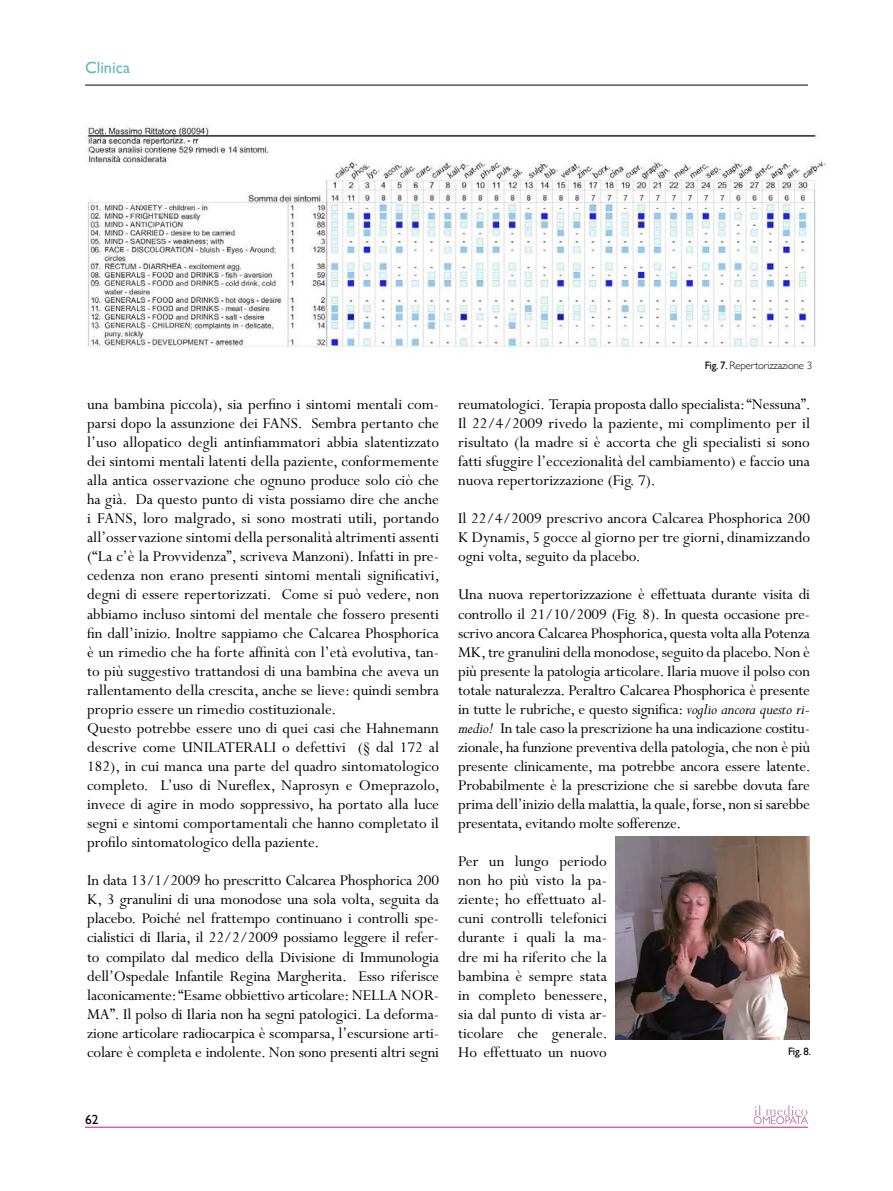
<style>
.page{position:relative;width:893px;height:1191px;background:#fff}
.page>*{position:absolute;margin:0;border:0;box-sizing:border-box;transform-origin:0 0}
.t1{font:16.8px/19px "Perpetua";color:#000;text-align:justify}
.t2{font:16.5px "Gill Sans";color:#60b6c6}
.t3{font:13.5px "Gill Sans";color:#000}
.t4{font:300 10.8px "Gill Sans";letter-spacing:-.015em;color:#000}
.t5{font:10.8px "Gill Sans";color:#000}
.s1{font-weight:400}
.s2{font-style:italic}
</style>
<div class="page">
<hr style="left:85px;top:85px;width:723px;height:1px;background:#000">
<svg style="left:754px;top:1105px;width:54px;height:19px"></svg>
<hr style="left:85px;top:1126px;width:723px;height:1px;background:#cf128c">
<img style="left:615px;top:836px;width:194px;height:204px">
<img style="left:86px;top:123px;width:740px;height:229px">
<p class="t2" style="left:85px;top:58px;width:47px">Clinica</p>
<p class="t1" style="left:87px;top:395px;width:354px;text-align:left">una bambina piccola), sia perfino i sintomi mentali com&shy;parsi dopo la assunzione dei FANS. Sembra pertanto che l’uso allopatico degli antinfiammatori abbia slatentizzato dei sintomi mentali latenti della paziente, conformemente alla antica osservazione che ognuno produce solo ciò che ha già. Da questo punto di vista possiamo dire che anche i FANS, loro malgrado, si sono mostrati utili, portando all’osservazione sintomi della personalità altrimenti assenti (“La c’è la Provvidenza”, scriveva Manzoni). Infatti in pre&shy;cedenza non erano presenti sintomi mentali significativi, degni di essere repertorizzati. Come si può vedere, non abbiamo incluso sintomi del mentale che fossero presenti fin dall’inizio. Inoltre sappiamo che Calcarea Phosphorica è un rimedio che ha forte affinità con l’età evolutiva, tan&shy;to più suggestivo trattandosi di una bambina che aveva un rallentamento della crescita, anche se lieve: quindi sembra proprio essere un rimedio costituzionale.<br>Questo potrebbe essere uno di quei casi che Hahnemann descrive come UNILATERALI o defettivi (§ dal 172 al 182), in cui manca una parte del quadro sintomatologico completo. L’uso di Nureflex, Naprosyn e Omeprazolo, invece di agire in modo soppressivo, ha portato alla luce segni e sintomi comportamentali che hanno completato il profilo sintomatologico della paziente.</p>
<p class="t1" style="left:87px;top:871px;width:353px">In data 13/1/2009 ho prescritto Calcarea Phosphorica 200<br>K, 3 granulini di una monodose una sola volta, seguita da placebo. Poiché nel frattempo continuano i controlli spe&shy;cialistici di Ilaria, il 22/2/2009 possiamo leggere il refer&shy;to compilato dal medico della Divisione di Immunologia dell’Ospedale Infantile Regina Margherita. Esso riferisce laconicamente: “Esame obbiettivo articolare: NELLA NOR-MA”. Il polso di Ilaria non ha segni patologici. La deforma&shy;zione articolare radiocarpica è scomparsa, l’escursione arti&shy;colare è completa e indolente. Non sono presenti altri segni</p>
<p class="t4" style="left:705px;top:357px;width:109px"><span class="s1">Fig. 7.</span> Repertorizzazione 3</p>
<p class="t1" style="left:458px;top:395px;width:354px">reumatologici. Terapia proposta dallo specialista: “Nessuna”.<br>Il 22/4/2009 rivedo la paziente, mi complimento per il risultato (la madre si è accorta che gli specialisti si sono fatti sfuggire l’eccezionalità del cambiamento) e faccio una nuova repertorizzazione (Fig. 7).</p>
<p class="t1" style="left:458px;top:509px;width:353px">Il 22/4/2009 prescrivo ancora Calcarea Phosphorica 200<br>K Dynamis, 5 gocce al giorno per tre giorni, dinamizzando ogni volta, seguito da placebo.</p>
<p class="t1" style="left:458px;top:585px;width:354px">Una nuova repertorizzazione è effettuata durante visita di controllo il 21/10/2009 (Fig. 8). In questa occasione pre&shy;scrivo ancora Calcarea Phosphorica, questa volta alla Potenza MK, tre granulini della monodose, seguito da placebo. Non è più presente la patologia articolare. Ilaria muove il polso con totale naturalezza. Peraltro Calcarea Phosphorica è presente in tutte le rubriche, e questo significa: <span class="s2">voglio ancora questo ri&shy;medio!</span> In tale caso la prescrizione ha una indicazione costitu&shy;zionale, ha funzione preventiva della patologia, che non è più presente clinicamente, ma potrebbe ancora essere latente.<br>Probabilmente è la prescrizione che si sarebbe dovuta fare prima dell’inizio della malattia, la quale, forse, non si sarebbe presentata, evitando molte sofferenze.</p>
<p class="t1" style="left:458px;top:852px;width:151px">Per un lungo periodo non ho più visto la pa&shy;ziente; ho effettuato al&shy;cuni controlli telefonici durante i quali la ma&shy;dre mi ha riferito che la bambina è sempre stata in completo benessere, sia dal punto di vista ar&shy;ticolare che generale.<br>Ho effettuato un nuovo</p>
<p class="t5" style="left:788px;top:1044px;width:25px">Fig. 8.</p>
<p class="t3" style="left:85px;top:1111px;width:15px">62</p>
</div>
